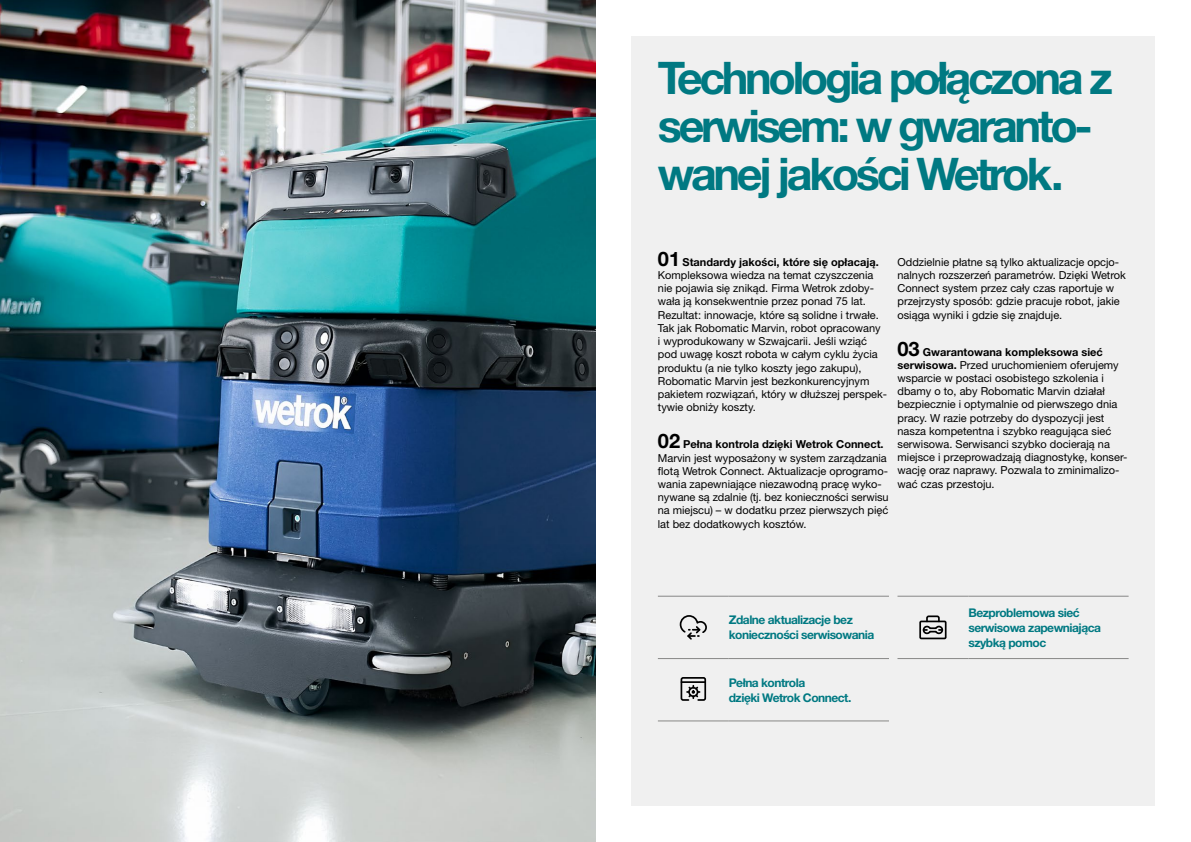
<style>
.page{position:relative;width:1191px;height:842px;background:#fff}
.page>*{position:absolute;margin:0;border:0;box-sizing:border-box;transform-origin:0 0}
.t1{font:700 45px/48px "Helvetica Neue LT Pro";letter-spacing:-.075em;color:#007982}
.t2{font:700 12px/15px "Helvetica Neue LT Pro";letter-spacing:-.04em;color:#007982}
.t3{font:11px/13.2px "Helvetica Neue LT Pro";color:#000}
.t4{font:700 11px "Helvetica Neue LT Pro";color:#000}
.s1{font-size:20px}
.s2{font-weight:700;font-size:20px}
.s3{font-weight:700}
</style>
<div class="page">
<div style="left:631px;top:36px;width:524px;height:770px;background:#f0f0f0"></div>
<img style="left:0;top:0;width:595px;height:842px">
<hr style="left:658px;top:596px;width:71px;height:1px;background:#878786">
<hr style="left:729px;top:596px;width:160px;height:1px;background:#878786">
<hr style="left:658px;top:658px;width:71px;height:1px;background:#878786">
<hr style="left:658px;top:721px;width:71px;height:1px;background:#878786">
<hr style="left:729px;top:658px;width:160px;height:1px;background:#878786">
<hr style="left:729px;top:721px;width:160px;height:1px;background:#878786">
<svg style="left:679px;top:615px;width:28px;height:25px"></svg>
<div style="left:680px;top:677px;width:26px;height:24px;border:2px solid #000;border-radius:2px"></div>
<hr style="left:681px;top:681px;width:24px;height:2px;background:#000">
<svg style="left:687px;top:685px;width:12px;height:14px"></svg>
<hr style="left:897px;top:596px;width:71px;height:1px;background:#878786">
<hr style="left:897px;top:658px;width:71px;height:1px;background:#878786">
<hr style="left:968px;top:596px;width:160px;height:1px;background:#878786">
<hr style="left:968px;top:658px;width:160px;height:1px;background:#878786">
<div style="left:919px;top:621px;width:27px;height:18px;border:2px solid #000"></div>
<svg style="left:921px;top:615px;width:23px;height:21px"></svg>
<p class="t1" style="left:658px;top:53px;width:456px">Technologia połączona z serwisem: w gwaranto&shy;wanej jakości Wetrok.</p>
<p class="t4" style="left:658px;top:255px;width:222px"><span class="s1">01</span> Standardy jakości, które się opłacają.</p>
<p class="t3" style="left:658px;top:268px;width:231px">Kompleksowa wiedza na temat czyszczenia nie pojawia się znikąd. Firma Wetrok zdoby&shy;wała ją konsekwentnie przez ponad 75 lat.<br>Rezultat: innowacje, które są solidne i trwałe.<br>Tak jak Robomatic Marvin, robot opracowany<br>i wyprodukowany w Szwajcarii. Jeśli wziąć pod uwagę koszt robota w całym cyklu życia produktu (a nie tylko koszty jego zakupu), Robomatic Marvin jest bezkonkurencyjnym pakietem rozwiązań, który w dłuższej perspek&shy;tywie obniży koszty.</p>
<p class="t4" style="left:658px;top:438px;width:227px"><span class="s1">02</span> Pełna kontrola dzięki Wetrok Connect.</p>
<p class="t3" style="left:658px;top:451px;width:232px">Marvin jest wyposażony w system zarządzania flotą Wetrok Connect. Aktualizacje oprogramo&shy;wania zapewniające niezawodną pracę wyko&shy;nywane są zdalnie (tj. bez konieczności serwisu na miejscu) – w dodatku przez pierwszych pięć lat bez dodatkowych kosztów.</p>
<p class="t3" style="left:897px;top:255px;width:230px">Oddzielnie płatne są tylko aktualizacje opcjo&shy;nalnych rozszerzeń parametrów. Dzięki Wetrok Connect system przez cały czas raportuje w przejrzysty sposób: gdzie pracuje robot, jakie osiąga wyniki i gdzie się znajduje.</p>
<p class="t3" style="left:897px;top:345px;width:231px"><span class="s2">03</span> <span class="s3">Gwarantowana kompleksowa sieć serwisowa.</span> Przed uruchomieniem oferujemy wsparcie w postaci osobistego szkolenia i dbamy o to, aby Robomatic Marvin działał bezpiecznie i optymalnie od pierwszego dnia pracy. W razie potrzeby do dyspozycji jest nasza kompetentna i szybko reagująca sieć serwisowa. Serwisanci szybko docierają na miejsce i przeprowadzają diagnostykę, konser&shy;wację oraz naprawy. Pozwala to zminimalizo&shy;wać czas przestoju.</p>
<p class="t2" style="left:729px;top:612px;width:147px">Zdalne aktualizacje bez konieczności serwisowania</p>
<p class="t2" style="left:729px;top:674px;width:124px">Pełna kontrola<br>dzięki Wetrok Connect.</p>
<p class="t2" style="left:968px;top:605px;width:134px">Bezproblemowa sieć serwisowa zapewniająca szybką pomoc</p>
</div>
